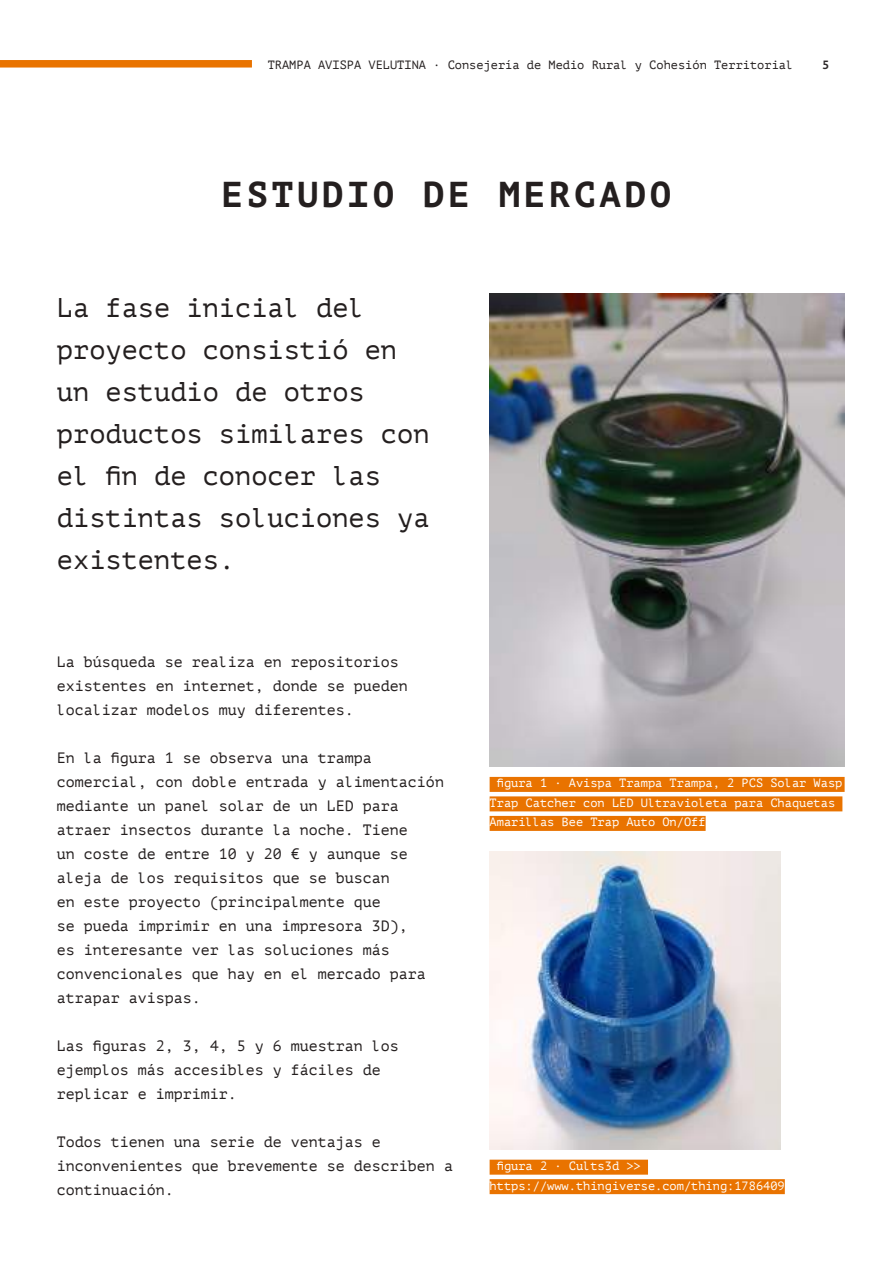
<style>
.page{position:relative;width:893px;height:1263px;background:#fff}
.page>*{position:absolute;margin:0;border:0;box-sizing:border-box;transform-origin:0 0}
.t1{font:700 36px "PT Mono";letter-spacing:.1em;color:#241f1f}
.t2{font:27px/42px "PT Mono";color:#241f1f}
.t3{font:15px/24px "PT Mono";color:#241f1f}
.t4{font:12px/19.5px "PT Mono";color:#fff}
.t5{font:12px "PT Mono";color:#241f1f}
.t6{font:700 12px "PT Mono";color:#2e292a}
</style>
<div class="page">
<div style="left:490px;top:777px;width:355px;height:15px;background:#e97300"></div>
<div style="left:490px;top:796px;width:352px;height:15px;background:#e97300"></div>
<div style="left:490px;top:816px;width:216px;height:15px;background:#e97300"></div>
<div style="left:490px;top:1160px;width:158px;height:15px;background:#e97300"></div>
<div style="left:490px;top:1179px;width:295px;height:15px;background:#e97300"></div>
<img style="left:490px;top:293px;width:355px;height:474px">
<img style="left:490px;top:851px;width:290px;height:298px">
<div style="left:0;top:60px;width:252px;height:8px;background:#e97300"></div>
<p class="t5" style="left:268px;top:58px;width:527px">TRAMPA AVISPA VELUTINA · Consejería de Medio Rural y Cohesión Territorial</p>
<p class="t6" style="left:822px;top:58px;width:9px">5</p>
<h1 class="t1" style="left:221px;top:173px;width:452px">ESTUDIO DE MERCADO</h1>
<h2 class="t2" style="left:57px;top:287px;width:374px">La fase inicial del proyecto consistió en un estudio de otros productos similares con el fin de conocer las distintas soluciones ya existentes.</h2>
<p class="t3" style="left:57px;top:650px;width:353px">La búsqueda se realiza en repositorios existentes en internet, donde se pueden localizar modelos muy diferentes.</p>
<p class="t3" style="left:57px;top:746px;width:389px">En la figura 1 se observa una trampa comercial, con doble entrada y alimentación mediante un panel solar de un LED para atraer insectos durante la noche. Tiene<br>un coste de entre 10 y 20 € y aunque se aleja de los requisitos que se buscan<br>en este proyecto (principalmente que<br>se pueda imprimir en una impresora 3D),<br>es interesante ver las soluciones más convencionales que hay en el mercado para atrapar avispas.</p>
<p class="t3" style="left:57px;top:1034px;width:344px">Las figuras 2, 3, 4, 5 y 6 muestran los ejemplos más accesibles y fáciles de replicar e imprimir.</p>
<p class="t3" style="left:57px;top:1130px;width:398px">Todos tienen una serie de ventajas e inconvenientes que brevemente se describen a continuación.</p>
<p class="t4" style="left:490px;top:773px;width:354px;text-indent:7px">figura 1 · Avispa Trampa Trampa, 2 PCS Solar Wasp<br>Trap Catcher con LED Ultravioleta para Chaquetas<br>Amarillas Bee Trap Auto On/Off</p>
<p class="t4" style="left:490px;top:1156px;width:297px;text-indent:7px">figura 2 · Cults3d &gt;&gt; https://www.thingiverse.com/thing:1786409</p>
</div>
